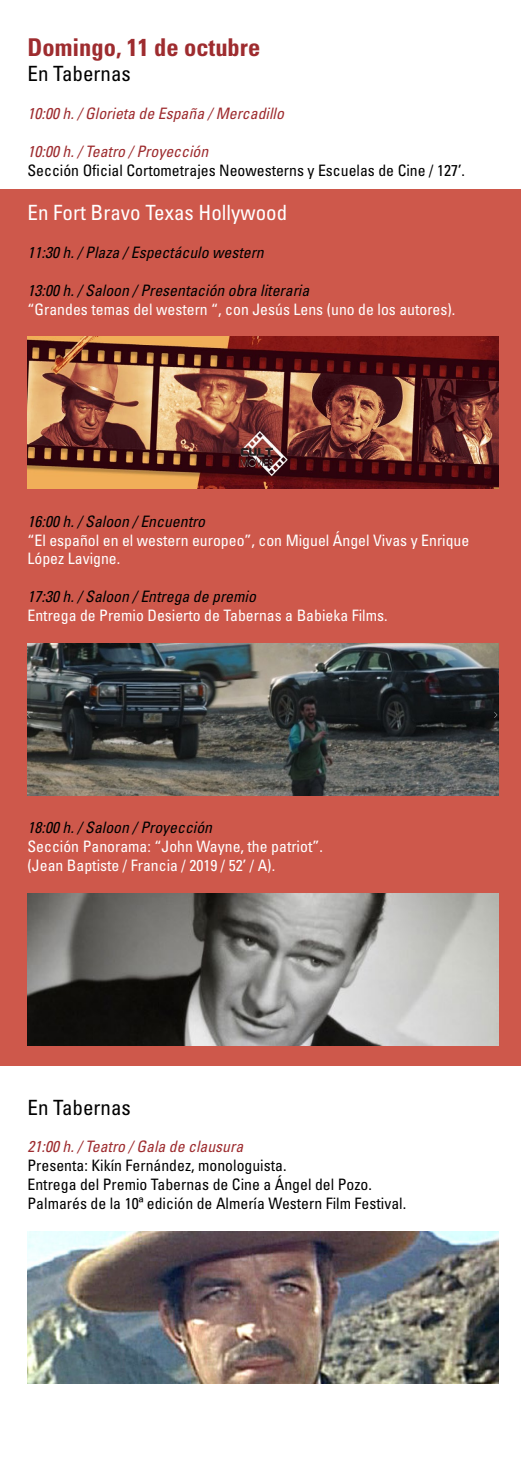
<style>
.page{position:relative;width:521px;height:1474px;background:#fff}
.page>*{position:absolute;margin:0;border:0;box-sizing:border-box;transform-origin:0 0}
.t1{font:700 condensed 24.5px "Univers LT Std";color:#9e2c2f}
.t2{font:condensed 21px "Univers LT Std";color:#fff}
.t3{font:condensed 21px "Univers LT Std";color:#000}
.t4{font:condensed 15.75px/18.9px "Univers LT Std";color:#fff}
.t5{font:condensed 15.75px/18.9px "Univers LT Std";color:#000}
.t6{font:italic condensed 15.75px "Univers LT Std";color:#000}
.t7{font:italic condensed 15.75px "Univers LT Std";color:#9e2c2f}
</style>
<div class="page">
<div style="left:0;top:189px;width:521px;height:877px;background:#ce584b"></div>
<img style="left:28px;top:337px;width:471px;height:152px">
<img style="left:28px;top:643px;width:471px;height:152px">
<img style="left:28px;top:893px;width:471px;height:152px">
<img style="left:28px;top:1231px;width:471px;height:152px">
<h1 class="t1" style="left:28px;top:32px;width:234px">Domingo, 11 de octubre</h1>
<h2 class="t3" style="left:28px;top:61px;width:105px">En Tabernas</h2>
<p class="t7" style="left:28px;top:104px;width:258px">10:00 h. / Glorieta de España / Mercadillo</p>
<p class="t7" style="left:28px;top:141px;width:182px">10:00 h. / Teatro / Proyección</p>
<p class="t5" style="left:28px;top:161px;width:439px">Sección Oficial Cortometrajes Neowesterns y Escuelas de Cine / 127’.</p>
<h2 class="t2" style="left:28px;top:199px;width:261px">En Fort Bravo Texas Hollywood</h2>
<p class="t6" style="left:28px;top:242px;width:238px">11:30 h. / Plaza / Espectáculo western</p>
<p class="t6" style="left:28px;top:280px;width:283px">13:00 h. / Saloon / Presentación obra literaria</p>
<p class="t4" style="left:28px;top:299px;width:429px">“Grandes temas del western “, con Jesús Lens (uno de los autores).</p>
<p class="t6" style="left:28px;top:511px;width:179px">16:00 h. / Saloon / Encuentro</p>
<p class="t4" style="left:28px;top:530px;width:443px">“El español en el western europeo”, con Miguel Ángel Vivas y Enrique<br>López Lavigne.</p>
<p class="t6" style="left:28px;top:586px;width:230px">17:30 h. / Saloon / Entrega de premio</p>
<p class="t4" style="left:28px;top:606px;width:362px">Entrega de Premio Desierto de Tabernas a Babieka Films.</p>
<p class="t6" style="left:28px;top:817px;width:186px">18:00 h. / Saloon / Proyección</p>
<p class="t4" style="left:28px;top:836px;width:297px">Sección Panorama: “John Wayne, the patriot”. (Jean Baptiste / Francia / 2019 / 52’ / A).</p>
<h2 class="t3" style="left:28px;top:1093px;width:105px">En Tabernas</h2>
<p class="t7" style="left:28px;top:1136px;width:217px">21:00 h. / Teatro / Gala de clausura</p>
<p class="t5" style="left:28px;top:1156px;width:380px">Presenta: Kikín Fernández, monologuista.<br>Entrega del Premio Tabernas de Cine a Ángel del Pozo.<br>Palmarés de la 10ª edición de Almería Western Film Festival.</p>
</div>
